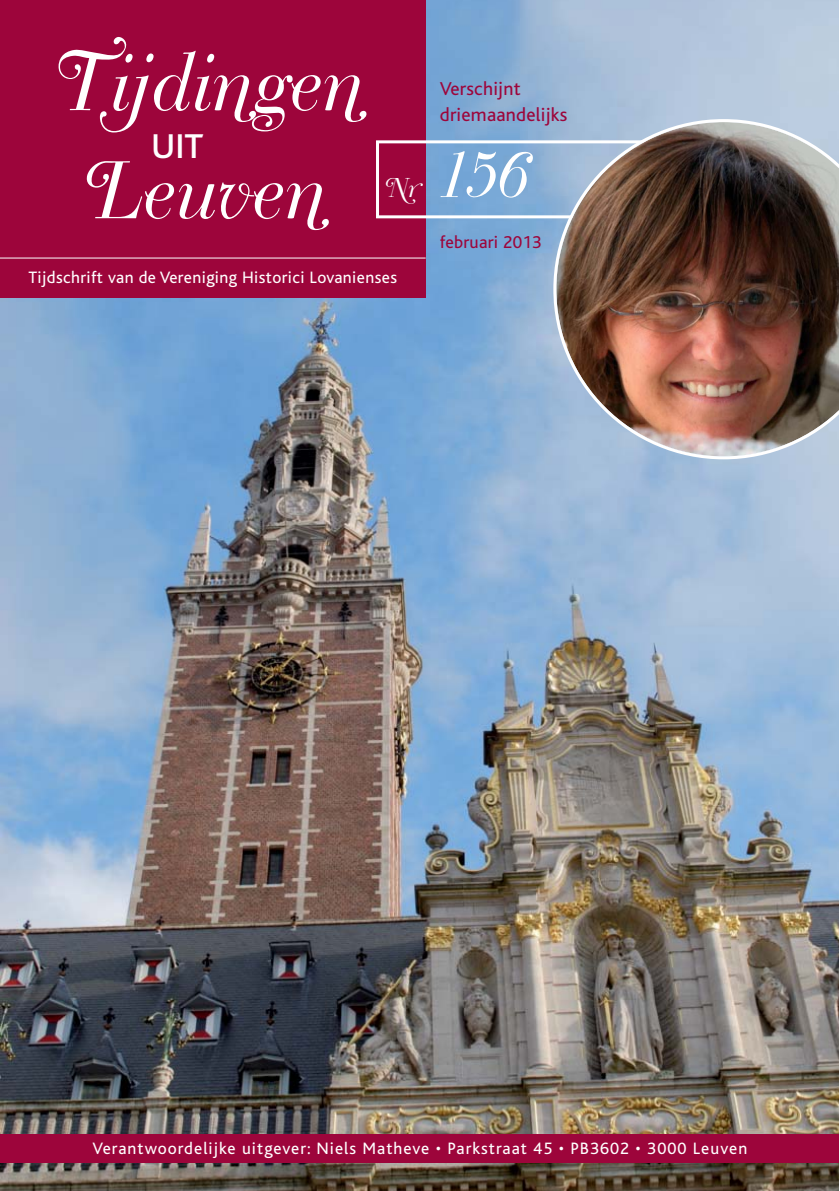
<style>
.page{position:relative;width:840px;height:1191px;background:#fff}
.page>*{position:absolute;margin:0;border:0;box-sizing:border-box;transform-origin:0 0}
.t1{font:81px "Bodoni Classic Italic Swashes";color:#fff}
.t2{font:60px "Bodoni Classic Italic Swashes";color:#fff}
.t3{font:500 36px "Bliss";color:#fff}
.t4{font:27px "Bodoni Classic Italic Swashes";color:#fff}
.t5{font:19.6px/25.6px "Bliss";letter-spacing:.015em;color:#9d053b}
.t6{font:18px "Bliss";letter-spacing:.015em;color:#9d053b}
.t7{font:17.2px "Bliss";letter-spacing:.05em;color:#fff}
.t8{font:17.2px "Bliss";letter-spacing:.025em;color:#fff}
</style>
<div class="page">
<img style="left:0;top:1px;width:838px;height:1190px">
<div style="left:0;top:1px;width:425px;height:297px;background:#9d053b"></div>
<hr style="left:0;top:257px;width:425px;height:1px;background:#fff">
<div style="left:376px;top:140px;width:283px;height:78px;border:3px solid #fff"></div>
<img style="left:553px;top:119px;width:285px;height:340px">
<div style="left:0;top:1134px;width:838px;height:28px;background:#9d053b"></div>
<h1 class="t1" style="left:61px;top:33px;width:304px">Tijdingen</h1>
<h3 class="t3" style="left:151px;top:128px;width:54px">UIT</h3>
<h1 class="t1" style="left:99px;top:141px;width:229px">Leuven</h1>
<h3 class="t4" style="left:390px;top:171px;width:29px">Nr</h3>
<p class="t8" style="left:29px;top:268px;width:370px">Tijdschrift van de Vereniging Historici Lovanienses</p>
<p class="t5" style="left:439px;top:76px;width:129px">Verschijnt driemaandelijks</p>
<h2 class="t2" style="left:439px;top:140px;width:92px">156</h2>
<p class="t6" style="left:439px;top:233px;width:103px">februari 2013</p>
<p class="t7" style="left:92px;top:1139px;width:655px">Verantwoordelijke uitgever: Niels Matheve • Parkstraat 45 • PB3602 • 3000 Leuven</p>
</div>
